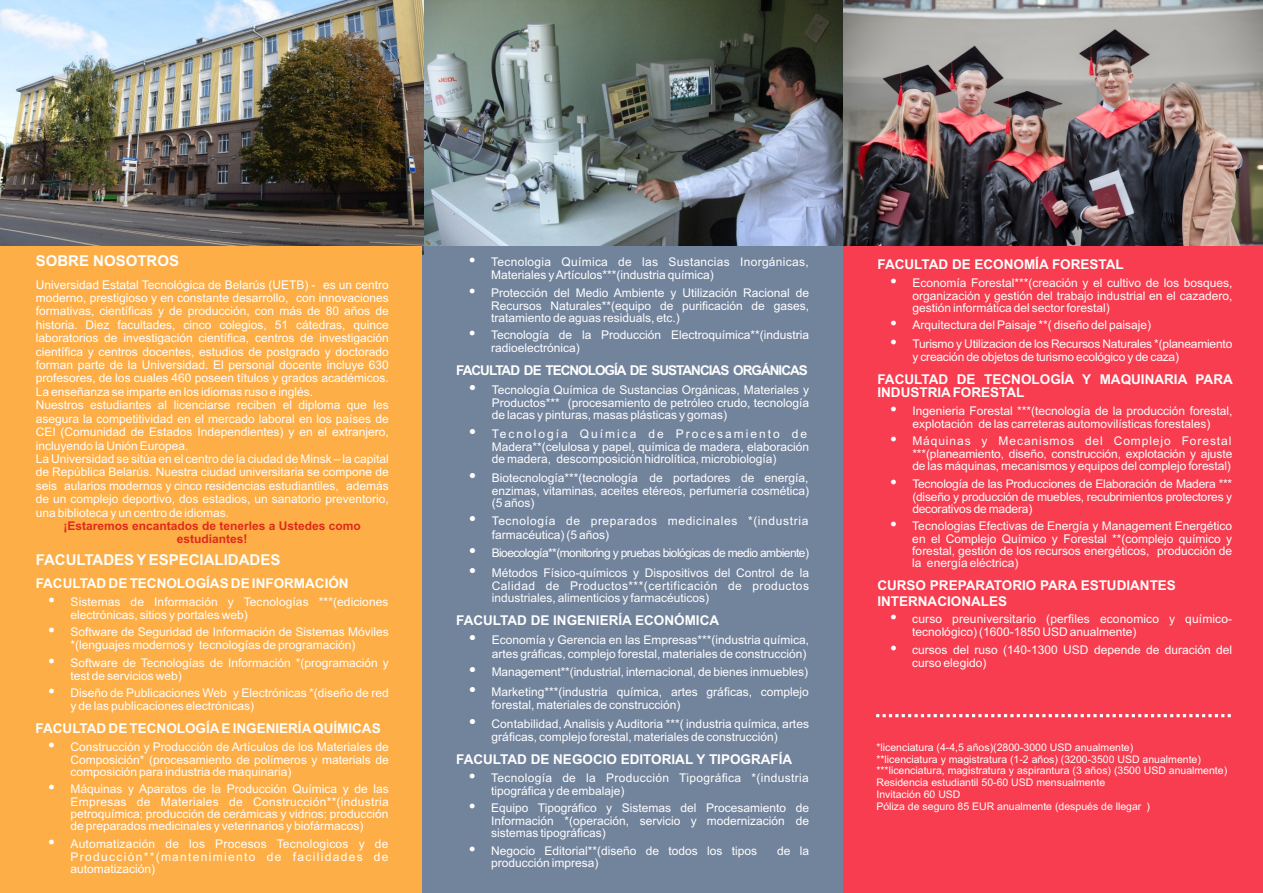
<style>
.page{position:relative;width:1263px;height:893px;background:#fff}
.page>*{position:absolute;margin:0;border:0;box-sizing:border-box;transform-origin:0 0}
.t1{font:700 15px "Arial";color:#fff}
.t2{font:700 13.5px/13.5px "Arial";color:#fff}
.t3{font:700 13.5px "Arial";letter-spacing:-.07em;color:#fff}
.t4{font:12px/13.4px "Arial";color:#fff}
.t5{font:12px/12.9px "Arial";letter-spacing:.025em;color:#fff}
.t6{font:12px/19.8px "Arial";letter-spacing:-.045em;color:#fff}
.t7{font:12px/12px "Arial";letter-spacing:.04em;color:#fff}
.t8{font:12px/13.2px "Arial";letter-spacing:.055em;color:#fff}
.t9{font:700 12px/13.4px "Arial";color:#dd2b1c;text-align:center}
.t10{font:10.5px/11.7px "Arial";color:#fff}
</style>
<div class="page">
<img style="left:842px;top:0;width:421px;height:246px">
<div style="left:842px;top:246px;width:421px;height:647px;background:#f73d4f"></div>
<img style="left:424px;top:0;width:418px;height:246px">
<div style="left:421px;top:246px;width:421px;height:647px;background:#72839c"></div>
<img style="left:0;top:0;width:424px;height:254px">
<div style="left:1px;top:246px;width:421px;height:647px;background:#feae47"></div>
<svg style="left:876px;top:714px;width:355px;height:3px"></svg>
<p class="t1" style="left:36px;top:255px;width:145px">SOBRE NOSOTROS</p>
<p class="t4" style="left:36px;top:279px;width:355px">Universidad Estatal Tecnológica de Belarús (UETB) - es un centro moderno, prestigioso y en constante desarrollo, con innovaciones formativas, científicas y de producción, con más de 80 años de historia. Diez facultades, cinco colegios, 51 cátedras, quince laboratorios de investigación científica, centros de investigación científica y centros docentes, estudios de postgrado y doctorado forman parte de la Universidad. El personal docente incluye 630 profesores, de los cuales 460 poseen títulos y grados académicos.<br>La enseñanza se imparte en los idiomas ruso e inglés.<br>Nuestros estudiantes al licenciarse reciben el diploma que les asegura la competitividad en el mercado laboral en los países de CEI (Comunidad de Estados Independientes) y en el extranjero, incluyendo la Unión Europea.<br>La Universidad se sitúa en el centro de la ciudad de Minsk – la capital de República Belarús. Nuestra ciudad universitaria se compone de seis aularios modernos y cinco residencias estudiantiles, además de un complejo deportivo, dos estadios, un sanatorio preventorio, una biblioteca y un centro de idiomas.</p>
<p class="t9" style="left:63px;top:520px;width:299px">¡Estaremos encantados de tenerles a Ustedes como estudiantes!</p>
<p class="t1" style="left:36px;top:554px;width:246px">FACULTADES YESPECIALIDADES</p>
<p class="t2" style="left:36px;top:578px;width:314px">FACULTAD DE TECNOLOGÍAS DE INFORMACIÓN</p>
<p class="t4" style="left:71px;top:596px;width:320px;line-height:12.9px">Sistemas de Información y Tecnologías ***(ediciones electrónicas, sitios y portales web)</p>
<p class="t4" style="left:71px;top:627px;width:320px;line-height:12.9px">Software de Seguridad de Información de Sistemas Móviles *(lenguajes modernos y tecnologías de programación)</p>
<p class="t4" style="left:71px;top:657px;width:320px;line-height:12.9px">Software de Tecnologías de Información *(programación y test de servicios web)</p>
<p class="t4" style="left:71px;top:688px;width:320px;line-height:12.9px">Diseño de Publicaciones Web y Electrónicas *(diseño de red y de las publicaciones electrónicas)</p>
<p class="t2" style="left:36px;top:723px;width:346px">FACULTAD DE TECNOLOGÍAE INGENIERÍAQUÍMICAS</p>
<p class="t4" style="left:71px;top:742px;width:320px;line-height:12.5px;text-align:justify">Construcción y Producción de Artículos de los Materiales de Composición* (procesamiento de polímeros y materials de composición para industria de maquinaria)</p>
<p class="t4" style="left:71px;top:784px;width:320px;line-height:12.3px;text-align:justify">Máquinas y Aparatos de la Producción Química y de las Empresas de Materiales de Construcción**(industria petroquímica; producción de cerámicas y vidrios; producción de preparados medicinales y veterinarios y biofármacos)</p>
<p class="t4" style="left:71px;top:839px;width:320px;line-height:12.5px;text-align:justify">Automatización de los Procesos Tecnologicos y de Producción**(mantenimiento de facilidades de automatización)</p>
<p class="t5" style="left:491px;top:257px;width:319px">Tecnologia Química de las Sustancias Inorgánicas,<br>Materiales y Artículos***(industria química)</p>
<p class="t4" style="left:491px;top:287px;width:319px;line-height:12.5px;text-align:justify">Protección del Medio Ambiente y Utilización Racional de Recursos Naturales**(equipo de purificación de gases, tratamiento de aguas residuals, etc.)</p>
<p class="t4" style="left:491px;top:329px;width:319px;line-height:12.9px">Tecnología de la Producción Electroquímica**(industria radioelectrónica)</p>
<p class="t3" style="left:456px;top:365px;width:353px">FACULTAD DE TECNOLOGÍA DE SUSTANCIAS ORGÁNICAS</p>
<p class="t4" style="left:492px;top:385px;width:319px;line-height:12.6px;text-align:justify">Tecnología Química de Sustancias Orgánicas, Materiales y Productos*** (procesamiento de petróleo crudo, tecnología de lacas y pinturas, masas plásticas y gomas)</p>
<p class="t4" style="left:492px;top:428px;width:319px;line-height:12.6px">Tecnología Química de Procesamiento de<br>Madera**(celulosa y papel, química de madera, elaboración de madera, descomposición hidrolítica, microbiología)</p>
<p class="t4" style="left:492px;top:472px;width:319px;line-height:12.6px;text-align:justify">Biotecnología***(tecnología de portadores de energía, enzimas, vitaminas, aceites etéreos, perfumería cosm tica) (5 años)</p>
<p class="t8" style="left:492px;top:516px;width:318px">Tecnología de preparados medicinales *(industria farmacéutica) (5 años)</p>
<p class="t6" style="left:492px;top:544px;width:319px">Bioecología**(monitoring y pruebas biológicas de medio ambiente)<br>Métodos Físico-químicos y Dispositivos del Control de la</p>
<p class="t7" style="left:492px;top:581px;width:319px">Calidad de Productos***(certificación de productos industriales, alimenticios y farmacéuticos)</p>
<p class="t2" style="left:456px;top:615px;width:264px">FACULTAD DE INGENIERÍA ECONÓMICA</p>
<p class="t4" style="left:492px;top:635px;width:319px">Econom a y Gerencia en las Empresas***(industria química, artes gráficas, complejo forestal, materiales de construcción)</p>
<p class="t4" style="left:492px;top:663px;width:319px;line-height:19.8px">Management**(industrial, internacional, de bienes inmuebles)<br>Marketing***(industria química, artes gráficas, complejo</p>
<p class="t4" style="left:492px;top:697px;width:319px;line-height:18.6px">forestal, materiales de construcción)<br>Contabilidad, Analisis y Auditoria ***( industria química, artes</p>
<p class="t4" style="left:492px;top:731px;width:288px">gráficas, complejo forestal, materiales de construcción)</p>
<p class="t4" style="left:780px;top:485px;width:8px">é</p>
<p class="t4" style="left:536px;top:635px;width:5px">í</p>
<p class="t2" style="left:456px;top:754px;width:338px">FACULTAD DE NEGOCIO EDITORIAL Y TIPOGRAFÍA</p>
<p class="t5" style="left:491px;top:772px;width:319px">Tecnología de la Producción Tipográfica *(industria tipográfica y de embalaje)</p>
<p class="t4" style="left:491px;top:803px;width:319px;line-height:12.5px;text-align:justify">Equipo Tipográfico y Sistemas del Procesamiento de Información *(operación, servicio y modernización de sistemas tipográficas)</p>
<p class="t4" style="left:491px;top:845px;width:267px">Negocio Editorial**(diseño de todos los tipos</p>
<p class="t4" style="left:777px;top:845px;width:33px">de la</p>
<p class="t4" style="left:491px;top:858px;width:109px">producción impresa)</p>
<p class="t2" style="left:877px;top:259px;width:248px">FACULTAD DE ECONOMÍA FORESTAL</p>
<p class="t4" style="left:912px;top:277px;width:321px;line-height:12.5px;text-align:justify">Economía Forestal***(creación y el cultivo de los bosques, organización y gestión del trabajo industrial en el cazadero, gestión informática del sector forestal)</p>
<p class="t4" style="left:912px;top:317px;width:321px;line-height:18.5px">Arquitectura del Paisaje **( diseño del paisaje)<br>Turismo y Utilizacion de los Recursos Naturales *(planeamiento</p>
<p class="t4" style="left:912px;top:351px;width:268px">y creación de objetos de turismo ecológico y de caza)</p>
<p class="t2" style="left:877px;top:373px;width:357px">FACULTAD DE TECNOLOGÍA Y MAQUINARIA PARA<br>INDUSTRIAFORESTAL</p>
<p class="t4" style="left:912px;top:405px;width:321px;line-height:12.9px">Ingenieria Forestal ***(tecnología de la producción forestal, explotación de las carreteras automovilísticas forestales)</p>
<p class="t4" style="left:912px;top:436px;width:321px;line-height:12.5px;text-align:justify">Máquinas y Mecanismos del Complejo Forestal ***(planeamiento, diseño, construcción, explotación y ajuste de las máquinas, mecanismos y equipos del complejo forestal)</p>
<p class="t4" style="left:912px;top:478px;width:321px;line-height:12.5px;text-align:justify">Tecnología de las Producciones de Elaboración de Madera *** (diseño y producción de muebles, recubrimientos protectores y decorativos de madera)</p>
<p class="t4" style="left:912px;top:521px;width:321px;line-height:12.3px;text-align:justify">Tecnologias Efectivas de Energía y Management Energético en el Complejo Químico y Forestal **(complejo químico y forestal, gestión de los recursos energéticos, producción de la energía eléctrica)</p>
<p class="t2" style="left:877px;top:579px;width:300px;line-height:15.1px">CURSO PREPARATORIO PARA ESTUDIANTES<br>INTERNACIONALES</p>
<p class="t4" style="left:912px;top:614px;width:321px;line-height:12.9px">curso preuniversitario (perfiles economico y químico&shy;tecnológico) (1600-1850 USD anualmente)</p>
<p class="t4" style="left:912px;top:644px;width:321px;line-height:12.9px">cursos del ruso (140-1300 USD depende de duración del curso elegido)</p>
<p class="t10" style="left:876px;top:742px;width:352px">*licenciatura (4-4,5 años)(2800-3000 USD anualmente)<br>**licenciatura y magistratura (1-2 años) (3200-3500 USD anualmente) ***licenciatura, magistratura y aspirantura (3 años) (3500 USD anualmente)<br>Residencia estudiantil 50-60 USD mensualmente<br>Invitación 60 USD<br>Póliza de seguro 85 EUR anualmente (después de llegar )</p>
</div>
